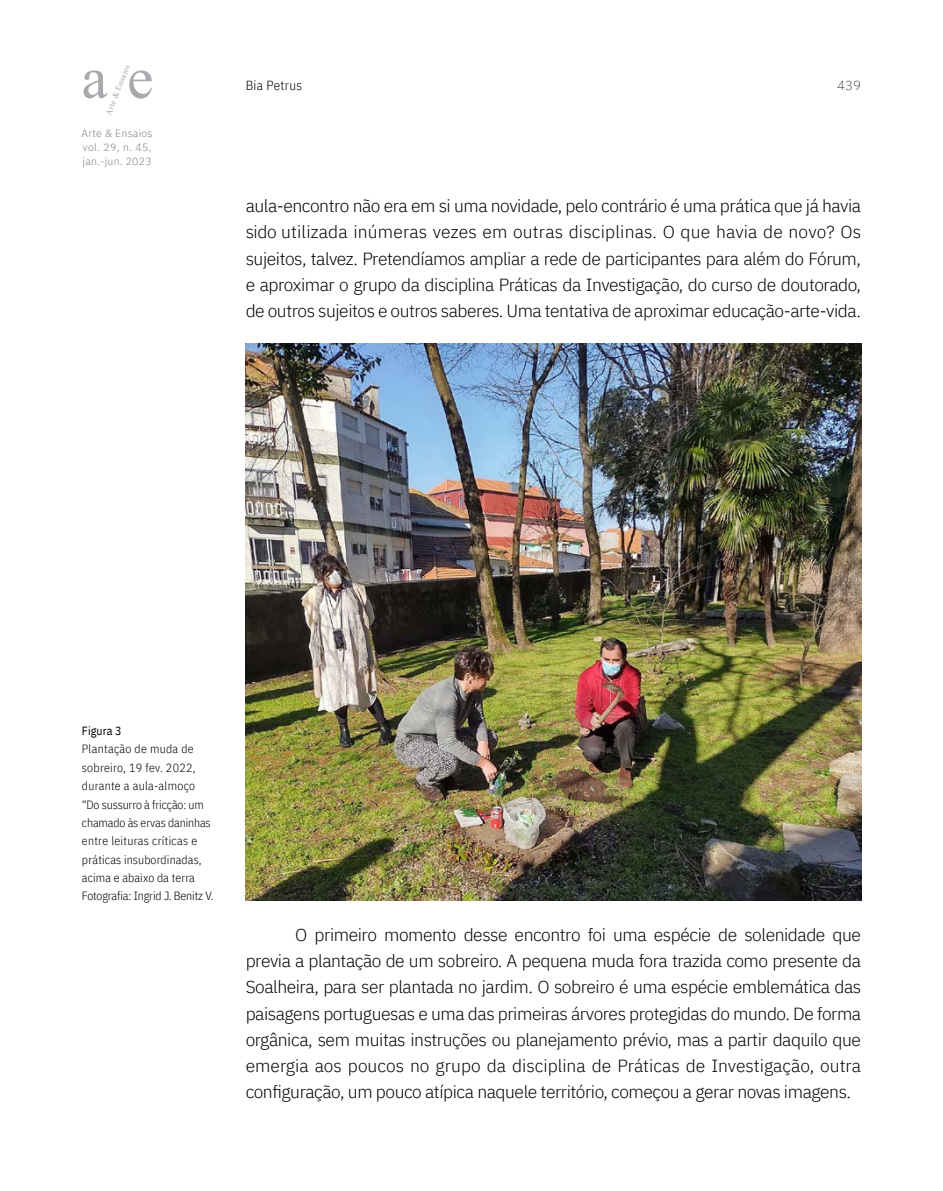
<style>
.page{position:relative;width:943px;height:1191px;background:#fff}
.page>*{position:absolute;margin:0;border:0;box-sizing:border-box;transform-origin:0 0}
.t1{font:59.15px "Times New Roman";color:#a7a9ac}
.t2{font:300 17.5px/26.2px "IBM Plex Sans";letter-spacing:-.025em;color:#000;text-align:justify}
.t3{font:300 13.12px "IBM Plex Sans Cond";letter-spacing:.025em;color:#000}
.t4{font:200 13.12px "IBM Plex Sans";color:#000}
.t5{font:300 11.9px/18.4px "IBM Plex Sans Cond";letter-spacing:.01em;color:#000}
.t6{font:11.9px "IBM Plex Sans Cond";letter-spacing:.01em;color:#000}
.t7{font:300 10.5px/14px "IBM Plex Sans";letter-spacing:.025em;color:#808285;text-align:justify}
.t8{font:8.4px "Times New Roman";color:#a7a9ac}
</style>
<div class="page">
<img style="left:246px;top:343px;width:615px;height:557px">
<p class="t8" style="left:103px;top:112px;width:55px;rotate:-69deg">Arte &amp; Ensaios</p>
<p class="t7" style="left:82px;top:125px;width:72px">Arte &amp; Ensaios vol. 29, n. 45, jan.-jun. 2023</p>
<h1 class="t1" style="left:81px;top:36px;width:73px">a e</h1>
<p class="t3" style="left:246px;top:75px;width:58px">Bia Petrus</p>
<p class="t4" style="left:837px;top:75px;width:25px">439</p>
<p class="t2" style="left:246px;top:191px;width:617px">aula-encontro não era em si uma novidade, pelo contrário é uma prática que já havia sido utilizada inúmeras vezes em outras disciplinas. O que havia de novo? Os sujeitos, talvez. Pretendíamos ampliar a rede de participantes para além do Fórum, e aproximar o grupo da disciplina Práticas da Investigação, do curso de doutorado, de outros sujeitos e outros saberes. Uma tentativa de aproximar educação-arte-vida.</p>
<p class="t6" style="left:82px;top:721px;width:41px">Figura 3</p>
<p class="t5" style="left:82px;top:739px;width:133px">Plantação de muda de sobreiro, 19 fev. 2022, durante a aula-almoço “Do sussurro à fricção: um chamado às ervas daninhas entre leituras críticas e práticas insubordinadas, acima e abaixo da terra<br>Fotografia: Ingrid J. Benitz V.</p>
<p class="t2" style="left:246px;top:920px;width:617px;text-indent:50px">O primeiro momento desse encontro foi uma espécie de solenidade que previa a plantação de um sobreiro. A pequena muda fora trazida como presente da Soalheira, para ser plantada no jardim. O sobreiro é uma espécie emblemática das paisagens portuguesas e uma das primeiras árvores protegidas do mundo. De forma orgânica, sem muitas instruções ou planejamento prévio, mas a partir daquilo que emergia aos poucos no grupo da disciplina de Práticas de Investigação, outra configuração, um pouco atípica naquele território, começou a gerar novas imagens.</p>
</div>
